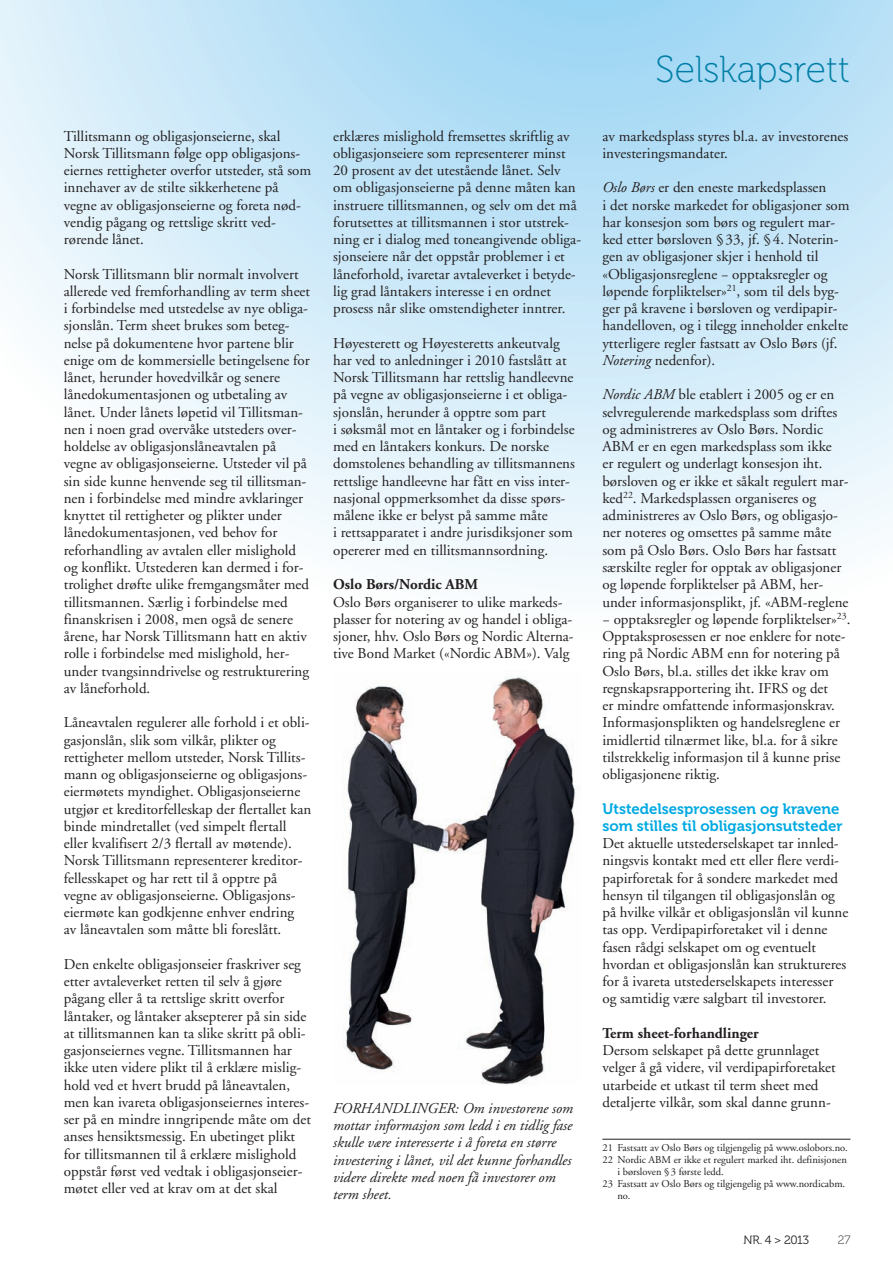
<style>
.page{position:relative;width:893px;height:1263px;background:#fff}
.page>*{position:absolute;margin:0;border:0;box-sizing:border-box;transform-origin:0 0}
.t1{font:37.5px "Museo 100";color:#007ea6}
.t2{font:15px/17.2px "Adobe Garamond";color:#231f20}
.t3{font:italic 15px/17.2px "Adobe Garamond";color:#231f20}
.t4{font:15px/17.2px "Museo 700";color:#00a9e2}
.t5{font:700 15px "Adobe Garamond";color:#231f20}
.t6{font:12px "Museo 300";letter-spacing:-.025em;color:#231f20}
.t7{font:12px "Museo 100";color:#231f20}
.t8{font:10.5px "Adobe Garamond";color:#231f20}
.s1{font-style:italic}
</style>
<div class="page">
<svg style="left:0;top:0;width:893px;height:584px"></svg>
<hr style="left:602px;top:1139px;width:248px;height:1px;background:#231f20">
<img style="left:343px;top:676px;width:235px;height:409px">
<p class="t2" style="left:64px;top:128px;width:249px">Tillitsmann og obligasjonseierne, skal Norsk Tillitsmann følge opp obligasjons&shy;eiernes rettigheter overfor utsteder, stå som innehaver av de stilte sikkerhetene på vegne av obligasjonseierne og foreta nød&shy;vendig pågang og rettslige skritt ved&shy;rørende lånet.</p>
<p class="t2" style="left:64px;top:266px;width:248px">Norsk Tillitsmann blir normalt involvert allerede ved fremforhandling av term sheet i forbindelse med utstedelse av nye obliga&shy;sjonslån. Term sheet brukes som beteg&shy;nelse på dokumentene hvor partene blir enige om de kommersielle betingelsene for lånet, herunder hovedvilkår og senere lånedokumentasjonen og utbetaling av lånet. Under lånets løpetid vil Tillitsman&shy;nen i noen grad overvåke utsteders over&shy;holdelse av obligasjonslåneavtalen på vegne av obligasjonseierne. Utsteder vil på sin side kunne henvende seg til tillitsman&shy;nen i forbindelse med mindre avklaringer knyttet til rettigheter og plikter under lånedokumentasjonen, ved behov for reforhandling av avtalen eller mislighold og konflikt. Utstederen kan dermed i for&shy;trolighet drøfte ulike fremgangsmåter med tillitsmannen. Særlig i forbindelse med finanskrisen i 2008, men også de senere årene, har Norsk Tillitsmann hatt en aktiv rolle i forbindelse med mislighold, her&shy;under tvangsinndrivelse og restrukturering av låneforhold.</p>
<p class="t2" style="left:64px;top:714px;width:249px">Låneavtalen regulerer alle forhold i et obli&shy;gasjonslån, slik som vilkår, plikter og rettigheter mellom utsteder, Norsk Tillits&shy;mann og obligasjonseierne og obligasjons&shy;eiermøtets myndighet. Obligasjonseierne utgjør et kreditorfelleskap der flertallet kan binde mindretallet (ved simpelt flertall eller kvalifisert 2/3 flertall av møtende).<br>Norsk Tillitsmann representerer kreditor&shy;fellesskapet og har rett til å opptre på vegne av obligasjonseierne. Obligasjons&shy;eiermøte kan godkjenne enhver endring<br>av låneavtalen som måtte bli foreslått.</p>
<p class="t2" style="left:64px;top:956px;width:249px">Den enkelte obligasjonseier fraskriver seg etter avtaleverket retten til selv å gjøre pågang eller å ta rettslige skritt overfor låntaker, og låntaker aksepterer på sin side at tillitsmannen kan ta slike skritt på obli&shy;gasjonseiernes vegne. Tillitsmannen har ikke uten videre plikt til å erklære mislig&shy;hold ved et hvert brudd på låneavtalen, men kan ivareta obligasjonseiernes interes&shy;ser på en mindre inngripende måte om det anses hensiktsmessig. En ubetinget plikt for tillitsmannen til å erklære mislighold oppstår først ved vedtak i obligasjonseier&shy;møtet eller ved at krav om at det skal</p>
<p class="t2" style="left:333px;top:128px;width:250px">erklæres mislighold fremsettes skriftlig av obligasjonseiere som representerer minst 20 prosent av det utestående lånet. Selv om obligasjonseierne på denne måten kan instruere tillitsmannen, og selv om det må forutsettes at tillitsmannen i stor utstrek&shy;ning er i dialog med toneangivende obliga&shy;sjonseiere når det oppstår problemer i et låneforhold, ivaretar avtaleverket i betyde&shy;lig grad låntakers interesse i en ordnet prosess når slike omstendigheter inntrer.</p>
<p class="t2" style="left:333px;top:335px;width:243px">Høyesterett og Høyesteretts ankeutvalg har ved to anledninger i 2010 fastslått at Norsk Tillitsmann har rettslig handleevne på vegne av obligasjonseierne i et obliga&shy;sjonslån, herunder å opptre som part<br>i søksmål mot en låntaker og i forbindelse med en låntakers konkurs. De norske domstolenes behandling av tillitsmannens rettslige handleevne har fått en viss inter&shy;nasjonal oppmerksomhet da disse spørs&shy;målene ikke er belyst på samme måte<br>i rettsapparatet i andre jurisdiksjoner som opererer med en tillitsmannsordning.</p>
<p class="t5" style="left:333px;top:576px;width:146px">Oslo Børs/Nordic ABM</p>
<p class="t2" style="left:333px;top:593px;width:242px">Oslo Børs organiserer to ulike markeds&shy;plasser for notering av og handel i obliga&shy;sjoner, hhv. Oslo Børs og Nordic Alterna&shy;tive Bond Market («Nordic ABM»). Valg</p>
<p class="t3" style="left:333px;top:1100px;width:242px">FORHANDLINGER: Om investorene som mottar informasjon som ledd i en tidlig fase skulle være interesserte i å foreta en større investering i lånet, vil det kunne forhandles videre direkte med noen få investorer om term sheet.</p>
<h1 class="t1" style="left:656px;top:49px;width:196px">Selskapsrett</h1>
<p class="t2" style="left:602px;top:128px;width:247px">av markedsplass styres bl.a. av investorenes investeringsmandater.</p>
<p class="t2" style="left:602px;top:179px;width:249px"><span class="s1">Oslo Børs</span> er den eneste markedsplassen<br>i det norske markedet for obligasjoner som har konsesjon som børs og regulert mar&shy;ked etter børsloven §33, jf. §4. Noterin&shy;gen av obligasjoner skjer i henhold til «Obligasjonsreglene − opptaksregler og løpende forpliktelser»<sup>21</sup>, som til dels byg&shy;ger på kravene i børsloven og verdipapir&shy;handelloven, og i tilegg inneholder enkelte ytterligere regler fastsatt av Oslo Børs (jf.<br><span class="s1">Notering</span> nedenfor).</p>
<p class="t2" style="left:602px;top:386px;width:249px"><span class="s1">Nordic ABM</span> ble etablert i 2005 og er en selvregulerende markedsplass som driftes og administreres av Oslo Børs. Nordic ABM er en egen markedsplass som ikke<br>er regulert og underlagt konsesjon iht. børsloven og er ikke et såkalt regulert mar&shy;ked<sup>22</sup>. Markedsplassen organiseres og administreres av Oslo Børs, og obligasjo&shy;ner noteres og omsettes på samme måte som på Oslo Børs. Oslo Børs har fastsatt særskilte regler for opptak av obligasjoner og løpende forpliktelser på ABM, her&shy;under informasjonsplikt, jf. «ABM-reglene − opptaksregler og løpende forpliktelser»<sup>23</sup>.<br>Opptaksprosessen er noe enklere for note&shy;ring på Nordic ABM enn for notering på Oslo Børs, bl.a. stilles det ikke krav om regnskapsrapportering iht. IFRS og det<br>er mindre omfattende informasjonskrav.<br>Informasjonsplikten og handelsreglene er imidlertid tilnærmet like, bl.a. for å sikre tilstrekkelig informasjon til å kunne prise obligasjonene riktig.</p>
<p class="t4" style="left:602px;top:800px;width:242px">Utstedelsesprosessen og kravene som stilles til obligasjonsutsteder</p>
<p class="t2" style="left:602px;top:835px;width:247px">Det aktuelle utstederselskapet tar innled&shy;ningsvis kontakt med ett eller flere verdi&shy;papirforetak for å sondere markedet med hensyn til tilgangen til obligasjonslån og på hvilke vilkår et obligasjonslån vil kunne tas opp. Verdipapirforetaket vil i denne fasen rådgi selskapet om og eventuelt hvordan et obligasjonslån kan struktureres for å ivareta utstederselskapets interesser og samtidig være salgbart til investorer.</p>
<p class="t5" style="left:602px;top:1025px;width:158px">Term sheet-forhandlinger</p>
<p class="t2" style="left:602px;top:1042px;width:235px">Dersom selskapet på dette grunnlaget velger å gå videre, vil verdipapirforetaket utarbeide et utkast til term sheet med detaljerte vilkår, som skal danne grunn-</p>
<p class="t8" style="left:602px;top:1142px;width:247px">21 Fastsatt av Oslo Børs og tilgjengelig på www.oslobors.no.</p>
<p class="t8" style="left:602px;top:1154px;width:246px">22 Nordic ABM er ikke et regulert marked iht. definisjonen</p>
<p class="t8" style="left:617px;top:1166px;width:108px">i børsloven §3 første ledd.</p>
<p class="t8" style="left:602px;top:1178px;width:244px">23 Fastsatt av Oslo Børs og tilgjengelig på www.nordicabm.</p>
<p class="t8" style="left:617px;top:1190px;width:15px">no.</p>
<p class="t6" style="left:743px;top:1233px;width:67px">NR. 4 &gt; 2013</p>
<p class="t7" style="left:838px;top:1233px;width:14px">27</p>
</div>
